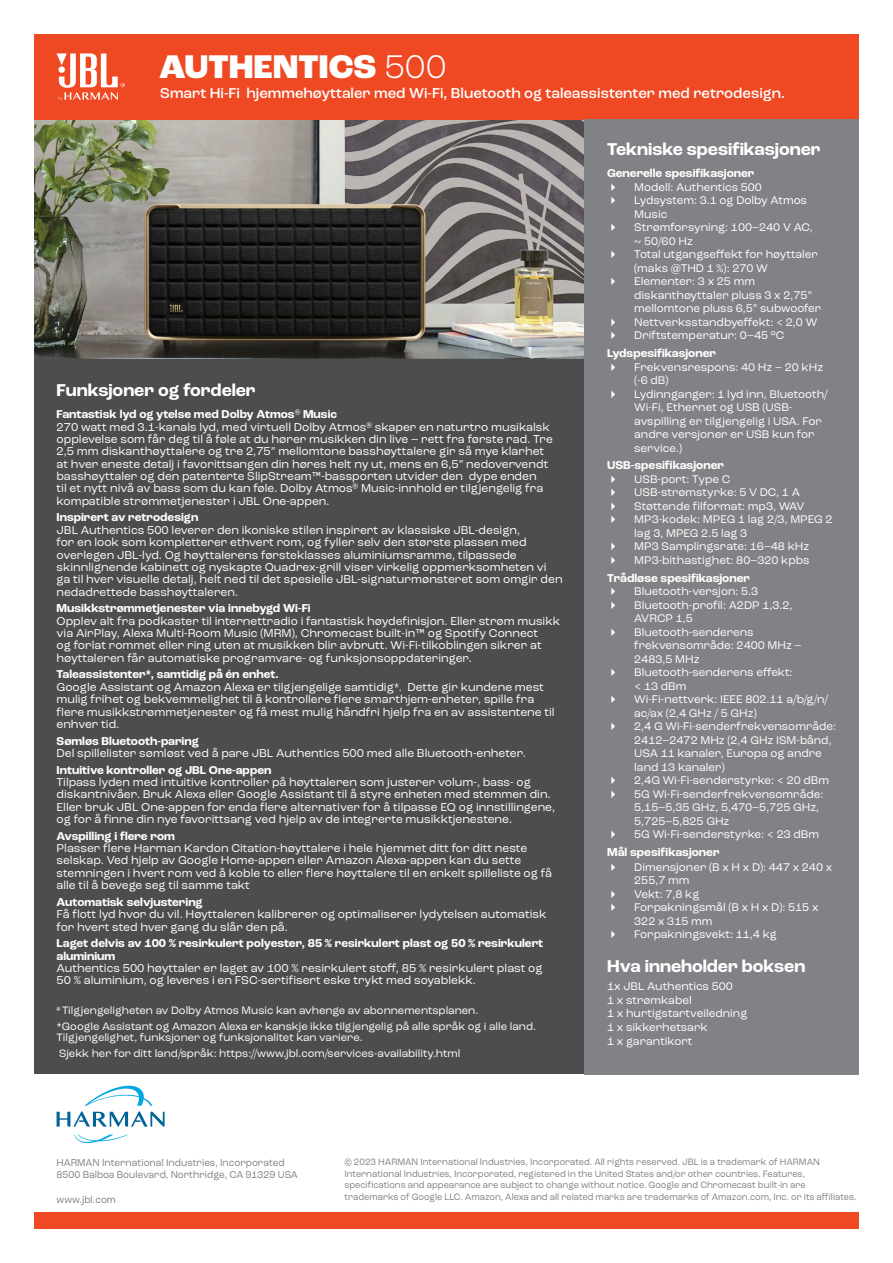
<style>
.page{position:relative;width:893px;height:1263px;background:#fff}
.page>*{position:absolute;margin:0;border:0;box-sizing:border-box;transform-origin:0 0}
.t1{font:800 34.5px "Roc Grotesk";color:#fff}
.t2{font:700 18px "Roc Grotesk";color:#fff}
.t3{font:500 15px "Roc Grotesk";color:#fff}
.t4{font:12px/12.3px "Roc Grotesk";color:#fff}
.t5{font:700 12px/12.3px "Roc Grotesk";color:#fff}
.t6{font:11.7px/13.5px "Roc Grotesk";color:#fff}
.t7{font:11.25px/16px "Roc Grotesk";color:#fff}
.t8{font:10.5px/12.6px "Roc Grotesk";color:#808285;scale:.94 1}
.t9{font:9.75px/11.7px "Roc Grotesk";color:#808285;scale:.94 1}
.s1{font-weight:300}
.s2{font-weight:700}
</style>
<div class="page">
<img style="left:34px;top:119px;width:551px;height:240px">
<div style="left:34px;top:1213px;width:825px;height:16px;background:#ef4923"></div>
<svg style="left:74px;top:1134px;width:54px;height:9px"></svg>
<svg style="left:57px;top:1085px;width:108px;height:42px"></svg>
<div style="left:34px;top:34px;width:825px;height:85px;background:#ef4923"></div>
<svg style="left:57px;top:53px;width:68px;height:48px"></svg>
<div style="left:34px;top:359px;width:553px;height:715px;background:#4d4d4f"></div>
<div style="left:585px;top:119px;width:274px;height:955px;background:#808285"></div>
<h1 class="t1" style="left:159px;top:45px;width:289px">AUTHENTICS <span class="s1">500</span></h1>
<p class="t3" style="left:160px;top:84px;width:626px">Smart Hi-Fi hjemmehøyttaler med Wi-Fi, Bluetooth og taleassistenter med retrodesign.</p>
<h2 class="t2" style="left:57px;top:378px;width:201px">Funksjoner og fordeler</h2>
<p class="t4" style="left:57px;top:408px;width:498px"><span class="s2">Fantastisk lyd og ytelse med Dolby Atmos</span><sup>®</sup> <span class="s2">Music<br></span>270 watt med 3.1-kanals lyd, med virtuell Dolby Atmos<sup>®</sup> skaper en naturtro musikalsk opplevelse som får deg til å føle at du hører musikken din live – rett fra første rad. Tre 2,5 mm diskanthøyttalere og tre 2,75” mellomtone basshøyttalere gir så mye klarhet at hver eneste detalj i favorittsangen din høres helt ny ut, mens en 6,5” nedovervendt basshøyttaler og den patenterte SlipStream™-bassporten utvider den dype enden<br>til et nytt nivå av bass som du kan føle. Dolby Atmos<sup>®</sup> Music-innhold er tilgjengelig fra kompatible strømmetjenester i JBL One-appen.</p>
<p class="t5" style="left:57px;top:512px;width:143px">Inspirert av retrodesign</p>
<p class="t4" style="left:57px;top:524px;width:508px">JBL Authentics 500 leverer den ikoniske stilen inspirert av klassiske JBL-design,<br>for en look som kompletterer ethvert rom, og fyller selv den største plassen med overlegen JBL-lyd. Og høyttalerens førsteklasses aluminiumsramme, tilpassede skinnlignende kabinett og nyskapte Quadrex-grill viser virkelig oppmerksomheten vi ga til hver visuelle detalj, helt ned til det spesielle JBL-signaturmønsteret som omgir den nedadrettede basshøyttaleren.</p>
<p class="t5" style="left:57px;top:602px;width:256px">Musikkstrømmetjenester via innebygd Wi-Fi</p>
<p class="t4" style="left:57px;top:615px;width:505px">Opplev alt fra podkaster til internettradio i fantastisk høydefinisjon. Eller strøm musikk via AirPlay, Alexa Multi-Room Music (MRM), Chromecast built-in™ og Spotify Connect<br>og forlat rommet eller ring uten at musikken blir avbrutt. Wi-Fi-tilkoblingen sikrer at høyttaleren får automatiske programvare- og funksjonsoppdateringer.</p>
<p class="t5" style="left:57px;top:669px;width:224px">Taleassistenter*, samtidig på én enhet.</p>
<p class="t4" style="left:57px;top:681px;width:500px">Google Assistant og Amazon Alexa er tilgjengelige samtidig*. Dette gir kundene mest mulig frihet og bekvemmelighet til å kontrollere flere smarthjem-enheter, spille fra flere musikkstrømmetjenester og få mest mulig håndfri hjelp fra en av assistentene til enhver tid.</p>
<p class="t5" style="left:57px;top:735px;width:144px">Sømløs Bluetooth-paring</p>
<p class="t4" style="left:57px;top:747px;width:471px">Del spillelister sømløst ved å pare JBL Authentics 500 med alle Bluetooth-enheter.</p>
<p class="t5" style="left:57px;top:764px;width:216px">Intuitive kontroller og JBL One-appen</p>
<p class="t4" style="left:57px;top:776px;width:500px">Tilpass lyden med intuitive kontroller på høyttaleren som justerer volum-, bass- og diskantnivåer. Bruk Alexa eller Google Assistant til å styre enheten med stemmen din.<br>Eller bruk JBL One-appen for enda flere alternativer for å tilpasse EQ og innstillingene, og for å finne din nye favorittsang ved hjelp av de integrerte musikktjenestene.</p>
<p class="t5" style="left:57px;top:830px;width:120px">Avspilling i flere rom</p>
<p class="t4" style="left:57px;top:842px;width:497px">Plasser flere Harman Kardon Citation-høyttalere i hele hjemmet ditt for ditt neste selskap. Ved hjelp av Google Home-appen eller Amazon Alexa-appen kan du sette stemningen i hvert rom ved å koble to eller flere høyttalere til en enkelt spilleliste og få alle til å bevege seg til samme takt</p>
<p class="t5" style="left:57px;top:896px;width:148px">Automatisk selvjustering</p>
<p class="t4" style="left:57px;top:908px;width:491px">Få flott lyd hvor du vil. Høyttaleren kalibrerer og optimaliserer lydytelsen automatisk for hvert sted hver gang du slår den på.</p>
<p class="t5" style="left:57px;top:937px;width:488px">Laget delvis av 100 % resirkulert polyester, 85 % resirkulert plast og 50 % resirkulert aluminium</p>
<p class="t4" style="left:57px;top:962px;width:488px">Authentics 500 høyttaler er laget av 100 % resirkulert stoff, 85 % resirkulert plast og<br>50 % aluminium, og leveres i en FSC-sertifisert eske trykt med soyablekk.</p>
<p class="t7" style="left:57px;top:1003px;width:481px"><sup>#</sup> Tilgjengeligheten av Dolby Atmos Music kan avhenge av abonnementsplanen.<br>*Google Assistant og Amazon Alexa er kanskje ikke tilgjengelig på alle språk og i alle land.</p>
<p class="t7" style="left:57px;top:1029px;width:405px">Tilgjengelighet, funksjoner og funksjonalitet kan variere.<br>Sjekk her for ditt land/språk: https://www.jbl.com/services-availability.html</p>
<h2 class="t2" style="left:607px;top:138px;width:215px">Tekniske spesifikasjoner</h2>
<p class="t5" style="left:607px;top:167px;width:149px">Generelle spesifikasjoner</p>
<p class="t6" style="left:634px;top:180px;width:189px">Modell: Authentics 500<br>Lydsystem: 3.1 og Dolby Atmos<br>Music<br>Strømforsyning: 100–240 V AC, ~ 50/60 Hz<br>Total utgangseffekt for høyttaler (maks @THD 1 %): 270 W<br>Elementer: 3 x 25 mm diskanthøyttaler pluss 3 x 2,75” mellomtone pluss 6,5” subwoofer<br>Nettverksstandbyeffekt: &lt; 2,0 W<br>Driftstemperatur: 0–45 °C</p>
<p class="t5" style="left:607px;top:347px;width:110px">Lydspesifikasjoner</p>
<p class="t6" style="left:634px;top:360px;width:195px">Frekvensrespons: 40 Hz – 20 kHz (-6 dB)<br>Lydinnganger: 1 lyd inn, Bluetooth/<br>Wi-Fi, Ethernet og USB (USB&shy;avspilling er tilgjengelig i USA. For andre versjoner er USB kun for service.)</p>
<p class="t5" style="left:607px;top:459px;width:118px">USB-spesifikasjoner</p>
<p class="t6" style="left:634px;top:472px;width:200px">USB-port: Type C<br>USB-strømstyrke: 5 V DC, 1 A<br>Støttende filformat: mp3, WAV<br>MP3-kodek: MPEG 1 lag 2/3, MPEG 2 lag 3, MPEG 2.5 lag 3<br>MP3 Samplingsrate: 16–48 kHz<br>MP3-bithastighet: 80–320 kpbs</p>
<p class="t5" style="left:607px;top:572px;width:144px">Trådløse spesifikasjoner</p>
<p class="t6" style="left:634px;top:584px;width:203px">Bluetooth-versjon: 5.3<br>Bluetooth-profil: A2DP 1,3.2,<br>AVRCP 1,5<br>Bluetooth-senderens frekvensområde: 2400 MHz –<br>2483,5 MHz<br>Bluetooth-senderens effekt:<br>&lt; 13 dBm<br>Wi-Fi-nettverk: IEEE 802.11 a/b/g/n/ ac/ax (2,4 GHz / 5 GHz)<br>2,4 G Wi-Fi-senderfrekvensområde:<br>2412–2472 MHz (2,4 GHz ISM-bånd,<br>USA 11 kanaler, Europa og andre land 13 kanaler)<br>2,4G Wi-Fi-senderstyrke: &lt; 20 dBm<br>5G Wi-Fi-senderfrekvensområde:<br>5,15–5,35 GHz, 5,470–5,725 GHz,<br>5,725–5,825 GHz<br>5G Wi-Fi-senderstyrke: &lt; 23 dBm</p>
<p class="t5" style="left:607px;top:846px;width:114px">Mål spesifikasjoner</p>
<p class="t6" style="left:634px;top:860px;width:200px">Dimensjoner (B x H x D): 447 x 240 x<br>255,7 mm<br>Vekt: 7,8 kg<br>Forpakningsmål (B x H x D): 515 x<br>322 x 315 mm<br>Forpakningsvekt: 11,4 kg</p>
<h2 class="t2" style="left:607px;top:955px;width:200px">Hva inneholder boksen</h2>
<p class="t6" style="left:607px;top:979px;width:142px">1x JBL Authentics 500<br>1 x strømkabel<br>1 x hurtigstartveiledning<br>1 x sikkerhetsark<br>1 x garantikort</p>
<p class="t8" style="left:57px;top:1156px;width:258px">HARMAN International Industries, Incorporated<br>8500 Balboa Boulevard, Northridge, CA 91329 USA</p>
<p class="t8" style="left:57px;top:1193px;width:65px">www.jbl.com</p>
<p class="t9" style="left:344px;top:1156px;width:546px">© 2023 HARMAN International Industries, Incorporated. All rights reserved. JBL is a trademark of HARMAN International Industries, Incorporated, registered in the United States and/or other countries. Features, specifications and appearance are subject to change without notice. Google and Chromecast built-in are trademarks of Google LLC. Amazon, Alexa and all related marks are trademarks of Amazon.com, Inc. or its affiliates.</p>
</div>
